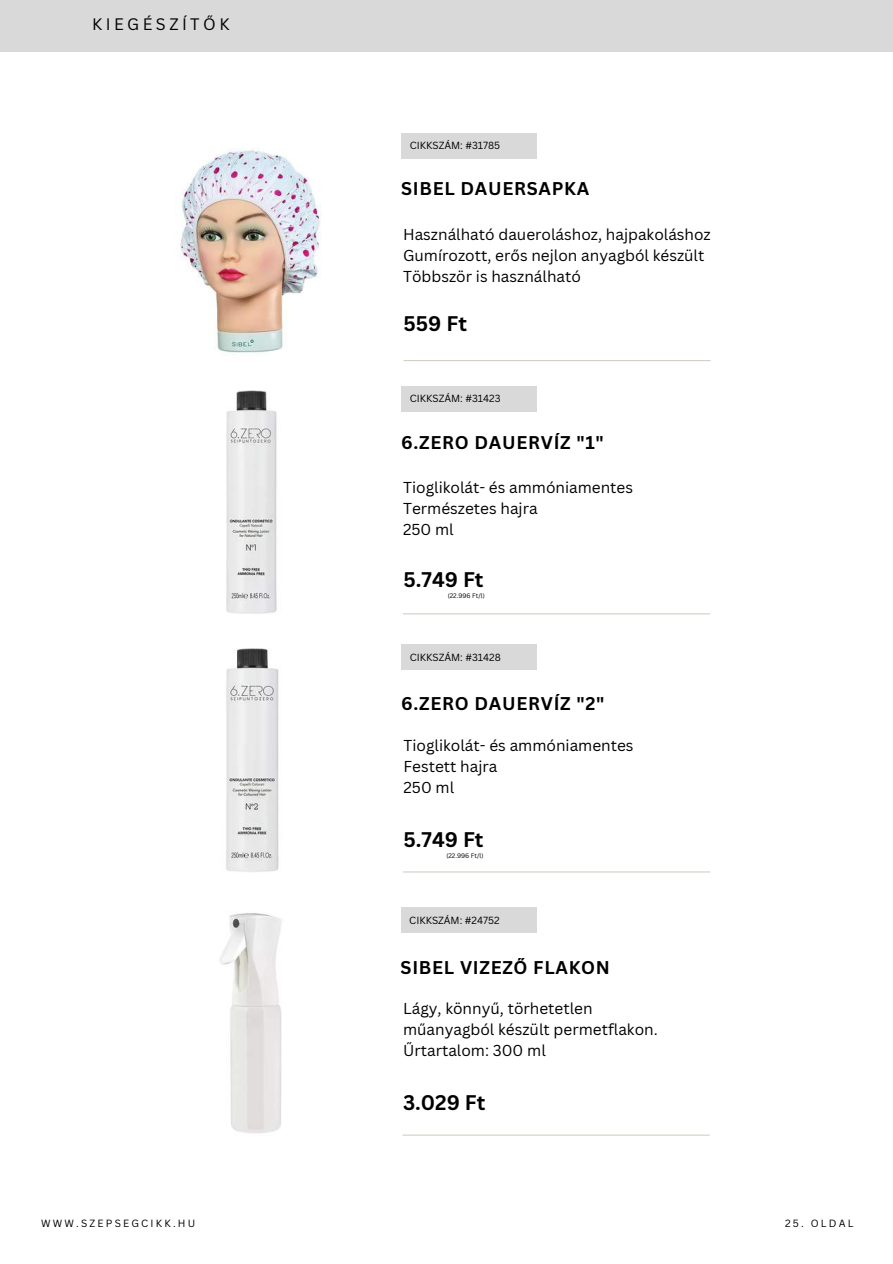
<style>
.page{position:relative;width:893px;height:1264px;background:#fff}
.page>*{position:absolute;margin:0;border:0;box-sizing:border-box;transform-origin:0 0}
.t1{font:700 20.55px "Canva Sans";color:#000}
.t2{font:700 18px "Canva Sans";letter-spacing:.04em;color:#000}
.t3{font:16.2px "Canva Sans";letter-spacing:.215em;color:#000}
.t4{font:15.45px/21px "Canva Sans";color:#000}
.t5{font:10.2px "Canva Sans";letter-spacing:.215em;color:#000}
.t6{font:10.05px "Canva Sans";color:#000}
.t7{font:6.3px "Canva Sans";color:#000}
</style>
<div class="page">
<div style="left:0;top:0;width:892px;height:51px;background:#d9d9d9"></div>
<img style="left:178px;top:148px;width:143px;height:206px">
<img style="left:226px;top:390px;width:51px;height:224px">
<img style="left:226px;top:648px;width:53px;height:224px">
<hr style="left:403px;top:360px;width:307px;height:1px;background:#d3cfc5">
<hr style="left:403px;top:613px;width:307px;height:1px;background:#d3cfc5">
<hr style="left:403px;top:871px;width:307px;height:1px;background:#d3cfc5">
<div style="left:401px;top:133px;width:136px;height:26px;background:#d9d9d9"></div>
<div style="left:401px;top:386px;width:135px;height:26px;background:#d9d9d9"></div>
<div style="left:401px;top:644px;width:136px;height:26px;background:#d9d9d9"></div>
<img style="left:220px;top:913px;width:62px;height:221px">
<hr style="left:402px;top:1134px;width:307px;height:1px;background:#d3cfc5">
<div style="left:401px;top:907px;width:135px;height:26px;background:#d9d9d9"></div>
<p class="t3" style="left:92px;top:13px;width:139px">KIEGÉSZÍTŐK</p>
<p class="t6" style="left:410px;top:138px;width:92px">CIKKSZÁM: #31785</p>
<p class="t2" style="left:401px;top:176px;width:190px">SIBEL DAUERSAPKA</p>
<p class="t4" style="left:403px;top:223px;width:309px">Használható daueroláshoz, hajpakoláshoz<br>Gumírozott, erős nejlon anyagból készült<br>Többször is használható</p>
<h1 class="t1" style="left:403px;top:309px;width:65px">559 Ft</h1>
<p class="t6" style="left:410px;top:391px;width:92px">CIKKSZÁM: #31423</p>
<p class="t2" style="left:401px;top:429px;width:204px">6.ZERO DAUERVÍZ "1"</p>
<p class="t4" style="left:403px;top:476px;width:231px">Tioglikolát- és ammóniamentes<br>Természetes hajra<br>250 ml</p>
<h1 class="t1" style="left:403px;top:565px;width:81px">5.749 Ft</h1>
<p class="t7" style="left:447px;top:591px;width:39px">(22.996 Ft/l)</p>
<p class="t6" style="left:410px;top:649px;width:93px">CIKKSZÁM: #31428</p>
<p class="t2" style="left:401px;top:691px;width:205px">6.ZERO DAUERVÍZ "2"</p>
<p class="t4" style="left:403px;top:734px;width:231px">Tioglikolát- és ammóniamentes<br>Festett hajra<br>250 ml</p>
<h1 class="t1" style="left:403px;top:825px;width:81px">5.749 Ft</h1>
<p class="t7" style="left:446px;top:850px;width:39px">(22.996 Ft/l)</p>
<p class="t6" style="left:409px;top:912px;width:92px">CIKKSZÁM: #24752</p>
<p class="t2" style="left:400px;top:954px;width:211px">SIBEL VIZEZŐ FLAKON</p>
<p class="t4" style="left:403px;top:997px;width:256px">Lágy, könnyű, törhetetlen műanyagból készült permetflakon.<br>Űrtartalom: 300 ml</p>
<h1 class="t1" style="left:403px;top:1088px;width:84px">3.029 Ft</h1>
<p class="t5" style="left:41px;top:1215px;width:156px">WWW.SZEPSEGCIKK.HU</p>
<p class="t5" style="left:785px;top:1215px;width:70px">25. OLDAL</p>
</div>
